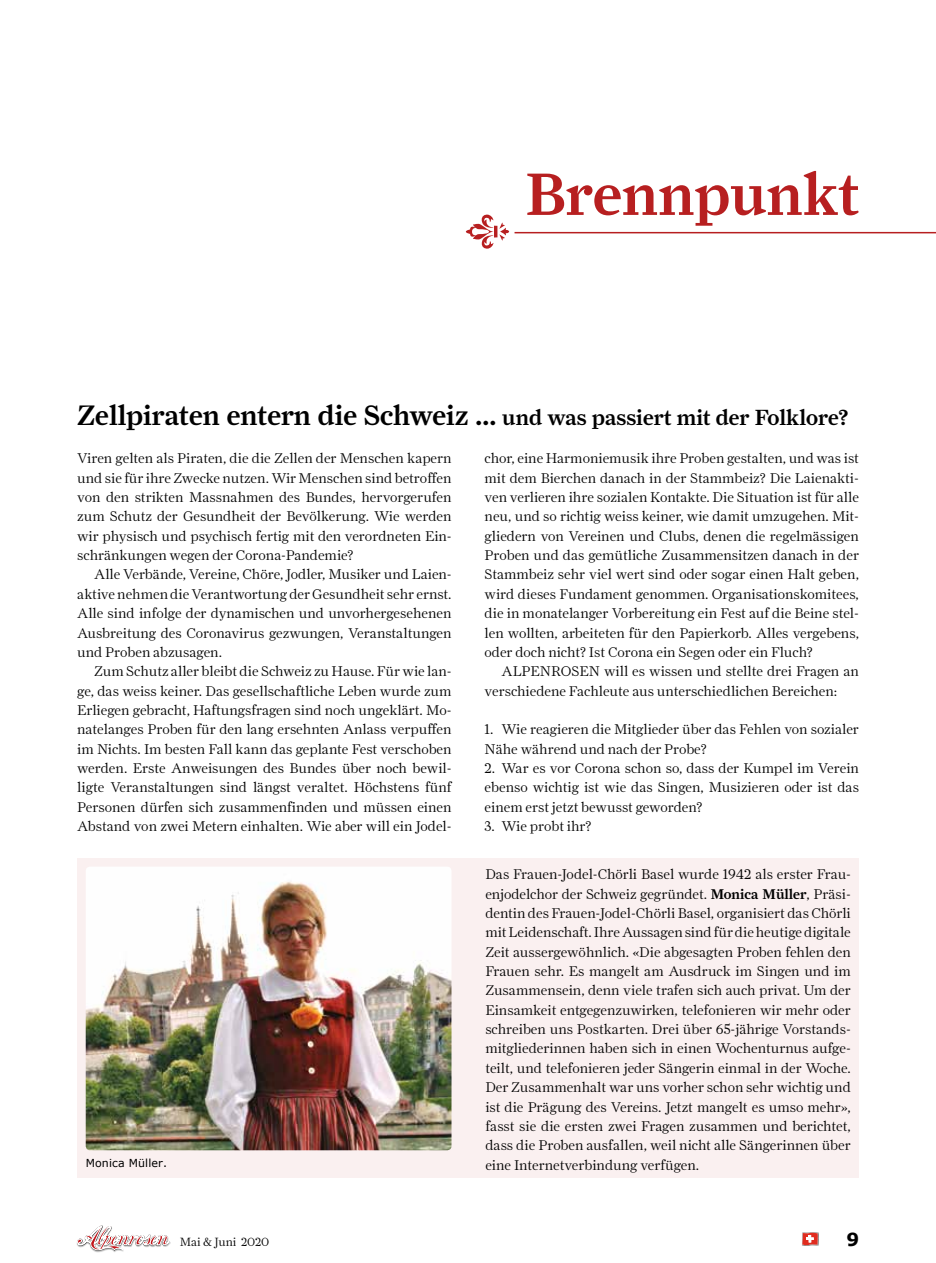
<style>
.page{position:relative;width:936px;height:1263px;background:#fff}
.page>*{position:absolute;margin:0;border:0;box-sizing:border-box;transform-origin:0 0}
.t1{font:500 60px "Farnham Display";color:#b71f20}
.t2{font:500 22.05px "Farnham Display";color:#000}
.t3{font:700 18px "Verdana";color:#000}
.t4{font:300 14.1px/19.4px "Farnham Display";color:#000;text-align:justify}
.t5{font:300 12px "Farnham Display";color:#000}
.t6{font:10.95px "Verdana";letter-spacing:.01em;color:#000}
.s1{font-size:28.35px}
.s2{font-weight:500}
</style>
<div class="page">
<img style="left:94px;top:1241px;width:76px;height:11px">
<svg style="left:77px;top:1225px;width:92px;height:26px"></svg>
<img style="left:802px;top:1232px;width:17px;height:14px">
<svg style="left:802px;top:1232px;width:16px;height:13px"></svg>
<div style="left:77px;top:858px;width:781px;height:320px;background:#faf0f0"></div>
<svg style="left:466px;top:214px;width:43px;height:35px"></svg>
<hr style="left:514px;top:232px;width:421px;height:1px;background:#b71f20">
<img style="left:86px;top:867px;width:365px;height:283px">
<h1 class="t1" style="left:525px;top:159px;width:335px">Brennpunkt</h1>
<h2 class="t2" style="left:77px;top:404px;width:772px"><span class="s1">Zellpiraten entern die Schweiz …</span> und was passiert mit der Folklore?</h2>
<p class="t4" style="left:77px;top:449px;width:376px">Viren gelten als Piraten, die die Zellen der Menschen kapern und sie für ihre Zwecke nutzen. Wir Menschen sind betroffen von den strikten Massnahmen des Bundes, hervorgerufen zum Schutz der Gesundheit der Bevölkerung. Wie werden wir physisch und psychisch fertig mit den verordneten Ein&shy;schränkungen wegen der Corona-Pandemie?</p>
<p class="t4" style="left:77px;top:565px;width:376px;text-indent:17px">Alle Verbände, Vereine, Chöre, Jodler, Musiker und Laien&shy;aktive nehmen die Verantwortung der Gesundheit sehr ernst.<br>Alle sind infolge der dynamischen und unvorhergesehenen Ausbreitung des Coronavirus gezwungen, Veranstaltungen und Proben abzusagen.</p>
<p class="t4" style="left:77px;top:662px;width:376px;text-indent:17px">Zum Schutz aller bleibt die Schweiz zu Hause. Für wie lan&shy;ge, das weiss keiner. Das gesellschaftliche Leben wurde zum Erliegen gebracht, Haftungsfragen sind noch ungeklärt. Mo&shy;natelanges Proben für den lang ersehnten Anlass verpuffen im Nichts. Im besten Fall kann das geplante Fest verschoben werden. Erste Anweisungen des Bundes über noch bewil&shy;ligte Veranstaltungen sind längst veraltet. Höchstens fünf Personen dürfen sich zusammenfinden und müssen einen Abstand von zwei Metern einhalten. Wie aber will ein Jodel-</p>
<p class="t4" style="left:484px;top:449px;width:376px">chor, eine Harmoniemusik ihre Proben gestalten, und was ist mit dem Bierchen danach in der Stammbeiz? Die Laienakti&shy;ven verlieren ihre sozialen Kontakte. Die Situation ist für alle neu, und so richtig weiss keiner, wie damit umzugehen. Mit&shy;gliedern von Vereinen und Clubs, denen die regelmässigen Proben und das gemütliche Zusammensitzen danach in der Stammbeiz sehr viel wert sind oder sogar einen Halt geben, wird dieses Fundament genommen. Organisationskomitees, die in monatelanger Vorbereitung ein Fest auf die Beine stel&shy;len wollten, arbeiteten für den Papierkorb. Alles vergebens, oder doch nicht? Ist Corona ein Segen oder ein Fluch?</p>
<p class="t4" style="left:484px;top:662px;width:376px;text-indent:17px">ALPENROSEN will es wissen und stellte drei Fragen an verschiedene Fachleute aus unterschiedlichen Bereichen:</p>
<p class="t4" style="left:484px;top:720px;width:376px">1. Wie reagieren die Mitglieder über das Fehlen von sozialer<br>Nähe während und nach der Probe?</p>
<p class="t4" style="left:484px;top:758px;width:376px">2. War es vor Corona schon so, dass der Kumpel im Verein ebenso wichtig ist wie das Singen, Musizieren oder ist das einem erst jetzt bewusst geworden?</p>
<p class="t4" style="left:484px;top:816px;width:108px">3. Wie probt ihr?</p>
<p class="t4" style="left:485px;top:865px;width:367px">Das Frauen-Jodel-Chörli Basel wurde 1942 als erster Frau&shy;enjodelchor der Schweiz gegründet. <span class="s2">Monica Müller</span>, Präsi&shy;dentin des Frauen-Jodel-Chörli Basel, organisiert das Chörli mit Leidenschaft. Ihre Aussagen sind für die heutige digitale Zeit aussergewöhnlich. «Die abgesagten Proben fehlen den Frauen sehr. Es mangelt am Ausdruck im Singen und im Zusammensein, denn viele trafen sich auch privat. Um der Einsamkeit entgegenzuwirken, telefonieren wir mehr oder schreiben uns Postkarten. Drei über 65-jährige Vorstands&shy;mitgliederinnen haben sich in einen Wochenturnus aufge&shy;teilt, und telefonieren jeder Sängerin einmal in der Woche.<br>Der Zusammenhalt war uns vorher schon sehr wichtig und ist die Prägung des Vereins. Jetzt mangelt es umso mehr», fasst sie die ersten zwei Fragen zusammen und berichtet, dass die Proben ausfallen, weil nicht alle Sängerinnen über</p>
<p class="t6" style="left:86px;top:1155px;width:83px">Monica Müller.</p>
<p class="t4" style="left:485px;top:1155px;width:215px">eine Internetverbindung verfügen.</p>
<p class="t5" style="left:180px;top:1235px;width:91px">Mai &amp; Juni 2020</p>
<p class="t3" style="left:846px;top:1226px;width:14px">9</p>
</div>
